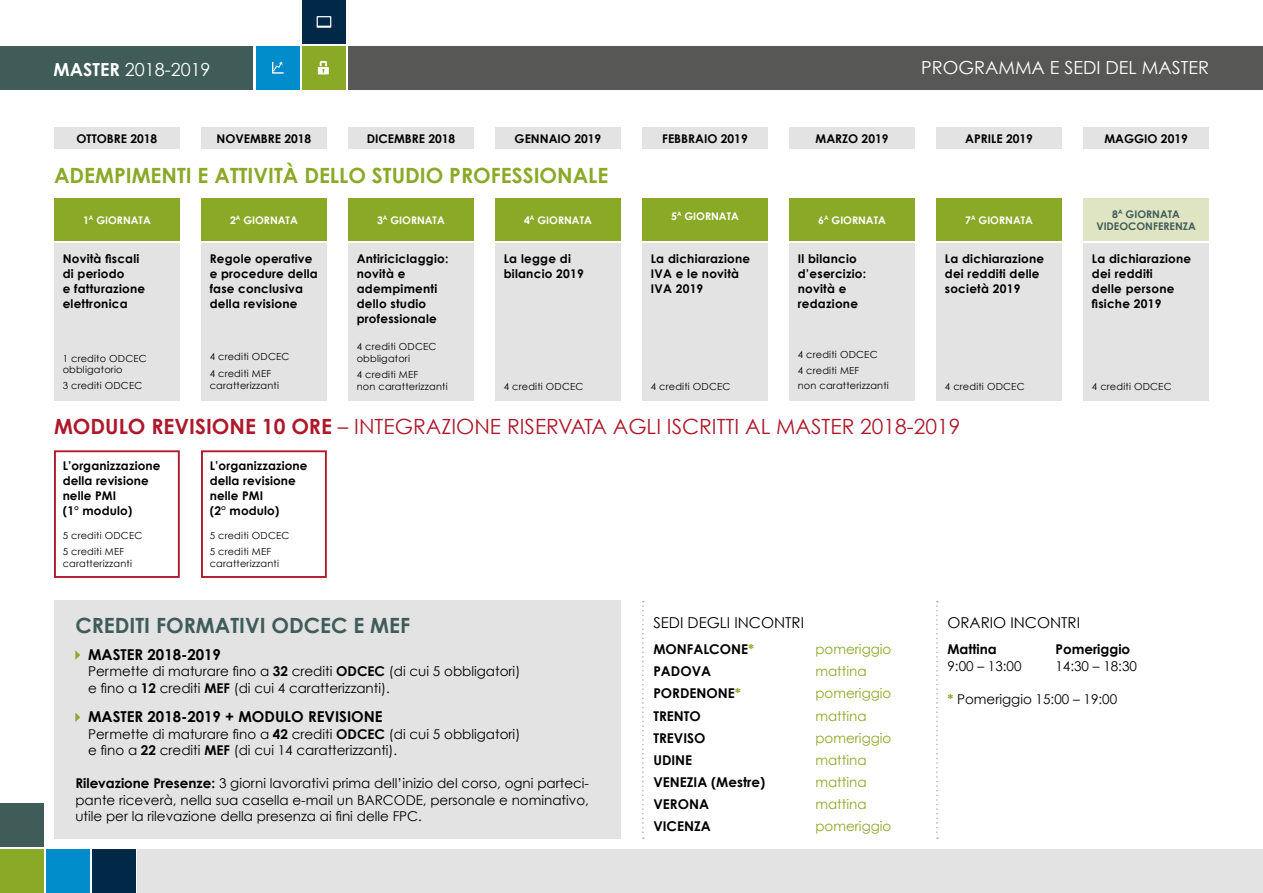
<style>
.page{position:relative;width:1263px;height:893px;background:#fff}
.page>*{position:absolute;margin:0;border:0;box-sizing:border-box;transform-origin:0 0}
.t1{font:21px "Century Gothic";color:#ae182b}
.t2{font:700 21px "Century Gothic";color:#8aa927}
.t3{font:700 21px "Century Gothic";color:#3f5c59}
.t4{font:18px "Century Gothic";color:#fff}
.t5{font:700 15px "Century Gothic";color:#000}
.t6{font:15px "Century Gothic";color:#000}
.t7{font:13.5px/16.5px "Century Gothic";color:#000}
.t8{font:700 13.5px "Century Gothic";color:#000}
.t9{font:13.5px "Century Gothic";color:#8aa927}
.t10{font:700 12px/15px "Century Gothic";letter-spacing:.02em;color:#000}
.t11{font:700 12px "Century Gothic";color:#000}
.t12{font:700 10.5px "Century Gothic";color:#fff}
.t13{font:700 10.5px/12.6px "Century Gothic";color:#3f5c59;text-align:center}
.t14{font:9.75px/16.2px "Century Gothic";letter-spacing:.02em;color:#000}
.s1{font-weight:700}
.s2{color:#8aa927}
.s3{font-weight:700;color:#8aa927}
</style>
<div class="page">
<div style="left:348px;top:46px;width:915px;height:44px;background:#575756"></div>
<div style="left:0;top:46px;width:253px;height:44px;background:#3f5c59"></div>
<div style="left:302px;top:46px;width:44px;height:44px;background:#8aa927"></div>
<div style="left:302px;top:0;width:44px;height:44px;background:#002847"></div>
<div style="left:256px;top:46px;width:44px;height:44px;background:#008bcb"></div>
<svg style="left:318px;top:61px;width:11px;height:13px"></svg>
<svg style="left:317px;top:16px;width:14px;height:12px"></svg>
<svg style="left:272px;top:62px;width:12px;height:12px"></svg>
<div style="left:0;top:803px;width:44px;height:44px;background:#3f5c59"></div>
<div style="left:0;top:849px;width:44px;height:44px;background:#8aa927"></div>
<div style="left:92px;top:849px;width:44px;height:44px;background:#002847"></div>
<div style="left:138px;top:849px;width:1125px;height:44px;background:#e3e3e3"></div>
<div style="left:46px;top:849px;width:44px;height:44px;background:#008bcb"></div>
<div style="left:54px;top:601px;width:567px;height:238px;background:#e3e3e3"></div>
<svg style="left:75px;top:650px;width:5px;height:10px"></svg>
<svg style="left:75px;top:713px;width:5px;height:9px"></svg>
<svg style="left:936px;top:601px;width:2px;height:238px"></svg>
<svg style="left:642px;top:601px;width:2px;height:238px"></svg>
<div style="left:54px;top:128px;width:126px;height:21px;background:#e3e3e3"></div>
<div style="left:201px;top:128px;width:126px;height:21px;background:#e3e3e3"></div>
<div style="left:348px;top:128px;width:126px;height:21px;background:#e3e3e3"></div>
<div style="left:495px;top:128px;width:126px;height:21px;background:#e3e3e3"></div>
<div style="left:642px;top:128px;width:126px;height:21px;background:#e3e3e3"></div>
<div style="left:789px;top:128px;width:126px;height:21px;background:#e3e3e3"></div>
<div style="left:1083px;top:128px;width:126px;height:21px;background:#e3e3e3"></div>
<div style="left:936px;top:128px;width:126px;height:21px;background:#e3e3e3"></div>
<div style="left:54px;top:199px;width:126px;height:42px;background:#8aa927"></div>
<div style="left:54px;top:243px;width:126px;height:158px;background:#e3e3e3"></div>
<div style="left:201px;top:199px;width:126px;height:42px;background:#8aa927"></div>
<div style="left:201px;top:243px;width:126px;height:158px;background:#e3e3e3"></div>
<div style="left:348px;top:199px;width:126px;height:42px;background:#8aa927"></div>
<div style="left:348px;top:243px;width:126px;height:158px;background:#e3e3e3"></div>
<div style="left:495px;top:199px;width:126px;height:42px;background:#8aa927"></div>
<div style="left:495px;top:243px;width:126px;height:158px;background:#e3e3e3"></div>
<div style="left:642px;top:199px;width:126px;height:42px;background:#8aa927"></div>
<div style="left:642px;top:243px;width:126px;height:158px;background:#e3e3e3"></div>
<div style="left:789px;top:199px;width:126px;height:42px;background:#8aa927"></div>
<div style="left:789px;top:243px;width:126px;height:158px;background:#e3e3e3"></div>
<div style="left:936px;top:199px;width:126px;height:42px;background:#8aa927"></div>
<div style="left:936px;top:243px;width:126px;height:158px;background:#e3e3e3"></div>
<div style="left:1083px;top:199px;width:126px;height:42px;background:#dfe4c2"></div>
<div style="left:1083px;top:243px;width:126px;height:158px;background:#e3e3e3"></div>
<div style="left:54px;top:450px;width:126px;height:128px;border:2px solid #ae182b"></div>
<div style="left:201px;top:450px;width:126px;height:128px;border:2px solid #ae182b"></div>
<h2 class="t4" style="left:54px;top:59px;width:158px"><span class="s1">MASTER</span> 2018-2019</h2>
<h2 class="t4" style="left:921px;top:57px;width:289px">PROGRAMMA E SEDI DEL MASTER</h2>
<p class="t11" style="left:77px;top:131px;width:82px">OTTOBRE 2018</p>
<p class="t11" style="left:216px;top:131px;width:96px">NOVEMBRE 2018</p>
<p class="t11" style="left:367px;top:131px;width:90px">DICEMBRE 2018</p>
<p class="t11" style="left:515px;top:131px;width:88px">GENNAIO 2019</p>
<p class="t11" style="left:662px;top:131px;width:87px">FEBBRAIO 2019</p>
<p class="t11" style="left:815px;top:131px;width:74px">MARZO 2019</p>
<p class="t11" style="left:965px;top:131px;width:69px">APRILE 2019</p>
<p class="t11" style="left:1104px;top:131px;width:85px">MAGGIO 2019</p>
<h1 class="t2" style="left:54px;top:162px;width:556px">ADEMPIMENTI E ATTIVITÀ DELLO STUDIO PROFESSIONALE</h1>
<p class="t12" style="left:83px;top:213px;width:69px">1<sup>A</sup> GIORNATA</p>
<p class="t10" style="left:63px;top:251px;width:84px">Novità fiscali di periodo<br>e fatturazione elettronica</p>
<p class="t13" style="left:1096px;top:207px;width:101px">8<sup>A</sup> GIORNATA<br>VIDEOCONFERENZA</p>
<p class="t10" style="left:1092px;top:251px;width:101px">La dichiarazione dei redditi<br>delle persone fisiche 2019</p>
<p class="t12" style="left:671px;top:209px;width:69px">5<sup>A</sup> GIORNATA</p>
<p class="t10" style="left:651px;top:251px;width:101px">La dichiarazione<br>IVA e le novità<br>IVA 2019</p>
<p class="t12" style="left:230px;top:213px;width:69px">2<sup>A</sup> GIORNATA</p>
<p class="t10" style="left:210px;top:251px;width:109px">Regole operative e procedure della fase conclusiva della revisione</p>
<p class="t12" style="left:377px;top:213px;width:69px">3<sup>A</sup> GIORNATA</p>
<p class="t10" style="left:357px;top:251px;width:93px">Antiriciclaggio: novità e adempimenti dello studio professionale</p>
<p class="t14" style="left:357px;top:340px;width:81px;line-height:12px">4 crediti ODCEC obbligatori</p>
<p class="t14" style="left:357px;top:368px;width:93px;line-height:12px">4 crediti MEF<br>non caratterizzanti</p>
<p class="t12" style="left:524px;top:213px;width:69px">4<sup>A</sup> GIORNATA</p>
<p class="t10" style="left:504px;top:251px;width:82px">La legge di bilancio 2019</p>
<p class="t12" style="left:818px;top:213px;width:69px">6<sup>A</sup> GIORNATA</p>
<p class="t10" style="left:798px;top:251px;width:70px">Il bilancio d’esercizio: novità e redazione</p>
<p class="t12" style="left:965px;top:213px;width:69px">7<sup>A</sup> GIORNATA</p>
<p class="t10" style="left:945px;top:251px;width:101px">La dichiarazione dei redditi delle società 2019</p>
<p class="t14" style="left:798px;top:346px;width:81px">4 crediti ODCEC<br>4 crediti MEF</p>
<p class="t14" style="left:798px;top:378px;width:93px">non caratterizzanti</p>
<p class="t14" style="left:210px;top:349px;width:81px">4 crediti ODCEC<br>4 crediti MEF</p>
<p class="t14" style="left:210px;top:377px;width:71px">caratterizzanti</p>
<p class="t14" style="left:63px;top:352px;width:86px;line-height:11.2px">1 credito ODCEC obbligatorio</p>
<p class="t14" style="left:63px;top:377px;width:81px">3 crediti ODCEC</p>
<p class="t14" style="left:504px;top:378px;width:81px">4 crediti ODCEC</p>
<p class="t14" style="left:651px;top:378px;width:81px">4 crediti ODCEC</p>
<p class="t14" style="left:945px;top:378px;width:81px">4 crediti ODCEC</p>
<p class="t14" style="left:1092px;top:378px;width:81px">4 crediti ODCEC</p>
<h1 class="t1" style="left:54px;top:414px;width:908px"><span class="s1">MODULO REVISIONE 10 ORE</span> – INTEGRAZIONE RISERVATA AGLI ISCRITTI AL MASTER 2018-2019</h1>
<p class="t10" style="left:63px;top:458px;width:99px">L’organizzazione della revisione nelle PMI<br>(1° modulo)</p>
<p class="t14" style="left:63px;top:527px;width:81px">5 crediti ODCEC<br>5 crediti MEF</p>
<p class="t14" style="left:63px;top:555px;width:71px">caratterizzanti</p>
<p class="t10" style="left:210px;top:458px;width:99px">L’organizzazione della revisione nelle PMI<br>(2° modulo)</p>
<p class="t14" style="left:210px;top:527px;width:81px">5 crediti ODCEC<br>5 crediti MEF</p>
<p class="t14" style="left:210px;top:555px;width:71px">caratterizzanti</p>
<h1 class="t3" style="left:75px;top:612px;width:336px">CREDITI FORMATIVI ODCEC E MEF</h1>
<p class="t5" style="left:88px;top:645px;width:134px">MASTER 2018-2019</p>
<p class="t7" style="left:88px;top:663px;width:434px">Permette di maturare fino a <span class="s1">32</span> crediti <span class="s1">ODCEC</span> (di cui 5 obbligatori) e fino a <span class="s1">12</span> crediti <span class="s1">MEF</span> (di cui 4 caratterizzanti).</p>
<p class="t5" style="left:88px;top:707px;width:296px">MASTER 2018-2019 + MODULO REVISIONE</p>
<p class="t7" style="left:88px;top:725px;width:434px">Permette di maturare fino a <span class="s1">42</span> crediti <span class="s1">ODCEC</span> (di cui 5 obbligatori) e fino a <span class="s1">22</span> crediti <span class="s1">MEF</span> (di cui 14 caratterizzanti).</p>
<p class="t7" style="left:75px;top:775px;width:515px;text-align:justify"><span class="s1">Rilevazione Presenze:</span> 3 giorni lavorativi prima dell’inizio del corso, ogni parteci&shy;pante riceverà, nella sua casella e-mail un BARCODE, personale e nominativo, utile per la rilevazione della presenza ai fini delle FPC.</p>
<p class="t6" style="left:653px;top:614px;width:152px">SEDI DEGLI INCONTRI</p>
<p class="t8" style="left:653px;top:641px;width:102px">MONFALCONE<span class="s2">*</span></p>
<p class="t9" style="left:815px;top:641px;width:77px">pomeriggio</p>
<p class="t8" style="left:653px;top:663px;width:59px">PADOVA</p>
<p class="t9" style="left:815px;top:663px;width:53px">mattina</p>
<p class="t8" style="left:653px;top:685px;width:89px">PORDENONE<span class="s2">*</span></p>
<p class="t9" style="left:815px;top:685px;width:77px">pomeriggio</p>
<p class="t8" style="left:653px;top:707px;width:49px">TRENTO</p>
<p class="t9" style="left:815px;top:707px;width:53px">mattina</p>
<p class="t8" style="left:653px;top:729px;width:54px">TREVISO</p>
<p class="t9" style="left:815px;top:729px;width:77px">pomeriggio</p>
<p class="t8" style="left:653px;top:751px;width:40px">UDINE</p>
<p class="t9" style="left:815px;top:751px;width:53px">mattina</p>
<p class="t8" style="left:653px;top:773px;width:113px">VENEZIA (Mestre)</p>
<p class="t9" style="left:815px;top:773px;width:53px">mattina</p>
<p class="t8" style="left:653px;top:795px;width:57px">VERONA</p>
<p class="t9" style="left:815px;top:795px;width:53px">mattina</p>
<p class="t8" style="left:653px;top:817px;width:59px">VICENZA</p>
<p class="t9" style="left:815px;top:817px;width:77px">pomeriggio</p>
<p class="t6" style="left:947px;top:614px;width:134px">ORARIO INCONTRI</p>
<p class="t8" style="left:947px;top:641px;width:51px">Mattina</p>
<p class="t8" style="left:1055px;top:641px;width:76px">Pomeriggio</p>
<p class="t7" style="left:947px;top:658px;width:76px">9:00 – 13:00</p>
<p class="t7" style="left:1055px;top:658px;width:83px">14:30 – 18:30</p>
<p class="t7" style="left:947px;top:691px;width:171px"><span class="s3">*</span> Pomeriggio 15:00 – 19:00</p>
</div>
